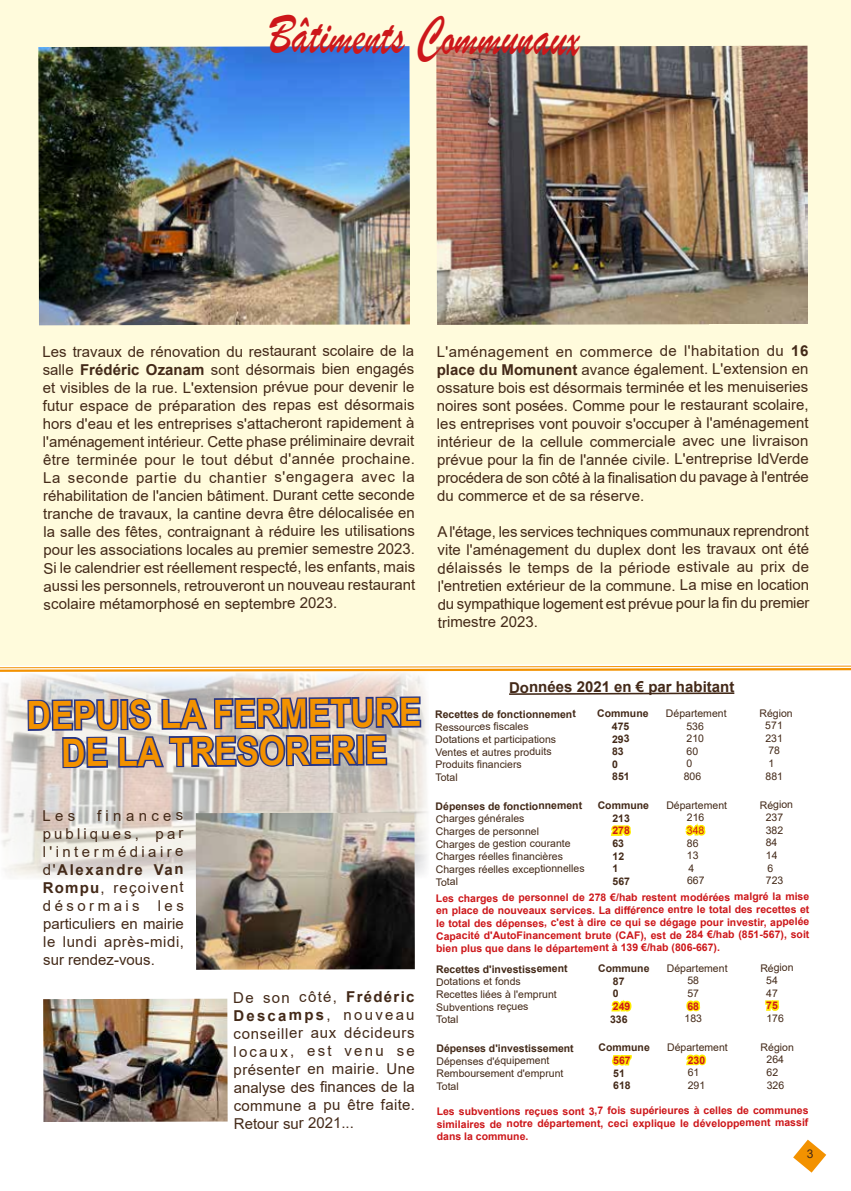
<style>
.page{position:relative;width:851px;height:1191px;background:#fff}
.page>*{position:absolute;margin:0;border:0;box-sizing:border-box;transform-origin:0 0}
.t1{font:57px "Brush Script";color:#cd171a;scale:.74 1}
.t2{font:700 39px/37.7px "Arial";color:#f39200;text-align:center;scale:.86 1}
.t3{font:15px/18px "Arial";letter-spacing:-.005em;color:#432918;text-align:justify}
.t4{font:700 15px "Arial";letter-spacing:-.005em;color:#432918}
.t5{font:12px "Arial";color:#432918}
.t6{font:10.5px "Arial";letter-spacing:-.005em;color:#432918}
.t7{font:700 10.5px/12.6px "Arial";letter-spacing:-.005em;color:#cd171a;text-align:justify}
.t8{font:700 10.5px "Arial";letter-spacing:-.005em;color:#432918}
.t9{font:10.5px "Arial";color:#cd171a}
.s1{font-weight:700}
</style>
<div class="page">
<div style="left:0;top:0;width:850px;height:665px;background:#fffbdc"></div>
<svg style="left:0;top:665px;width:850px;height:508px"></svg>
<img style="left:196px;top:812px;width:219px;height:157px">
<img style="left:436px;top:46px;width:372px;height:279px">
<img style="left:38px;top:46px;width:372px;height:279px">
<h1 class="t1" style="left:268px;top:1px;width:421px">Bâtiments Communaux</h1>
<p class="t3" style="left:43px;top:342px;width:374px">Les travaux de rénovation du restaurant scolaire de la salle <span class="s1">Frédéric Ozanam</span> sont désormais bien engagés et visibles de la rue. L'extension prévue pour devenir le futur espace de préparation des repas est désormais hors d'eau et les entreprises s'attacheront rapidement à l'aménagement intérieur. Cette phase préliminaire devrait être terminée pour le tout début d'année prochaine.<br>La seconde partie du chantier s'engagera avec la réhabilitation de l'ancien bâtiment. Durant cette seconde tranche de travaux, la cantine devra être délocalisée en la salle des fêtes, contraignant à réduire les utilisations pour les associations locales au premier semestre 2023.<br>Si le calendrier est réellement respecté, les enfants, mais aussi les personnels, retrouveront un nouveau restaurant scolaire métamorphosé en septembre 2023.</p>
<p class="t3" style="left:436px;top:342px;width:373px">L'aménagement en commerce de l'habitation du <span class="s1">16 place du Momunent</span> avance également. L'extension en ossature bois est désormais terminée et les menuiseries noires sont posées. Comme pour le restaurant scolaire, les entreprises vont pouvoir s'occuper à l'aménagement intérieur de la cellule commerciale avec une livraison prévue pour la fin de l'année civile. L'entreprise IdVerde procédera de son côté à la finalisation du pavage à l'entrée du commerce et de sa réserve.</p>
<p class="t3" style="left:437px;top:522px;width:373px">A l'étage, les services techniques communaux reprendront vite l'aménagement du duplex dont les travaux ont été délaissés le temps de la période estivale au prix de l'entretien extérieur de la commune. La mise en location du sympathique logement est prévue pour la fin du premier trimestre 2023.</p>
<h2 class="t2" style="left:26px;top:699px;width:460px;rotate:-1deg">DEPUIS LA FERMETURE<br>DE LA TRESORERIE</h2>
<p class="t3" style="left:43px;top:806px;width:143px;text-indent:54px">finances publiques, par l'intermédiaire d'<span class="s1">Alexandre Van Rompu</span>, reçoivent désormais les particuliers en mairie le lundi après-midi, sur rendez-vous.</p>
<p class="t3" style="left:43px;top:806px;width:34px">Les</p>
<p class="t3" style="left:233px;top:988px;width:183px">De son côté, <span class="s1">Frédéric Descamps</span>, nouveau conseiller aux décideurs locaux, est venu se présenter en mairie. Une analyse des finances de la commune a pu être faite.<br>Retour sur 2021...</p>
<p class="t4" style="left:509px;top:676px;width:227px">Données 2021 en € par habitant</p>
<p class="t8" style="left:435px;top:706px;width:142px">Recettes de fonctionnement</p>
<p class="t8" style="left:597px;top:706px;width:53px">Commune</p>
<p class="t6" style="left:665px;top:706px;width:62px">Département</p>
<p class="t6" style="left:759px;top:705px;width:35px">Région</p>
<p class="t6" style="left:435px;top:719px;width:95px">Ressources fiscales</p>
<p class="t8" style="left:612px;top:719px;width:19px">475</p>
<p class="t6" style="left:686px;top:718px;width:19px">536</p>
<p class="t6" style="left:765px;top:718px;width:19px">571</p>
<p class="t6" style="left:435px;top:732px;width:122px">Dotations et participations</p>
<p class="t8" style="left:612px;top:731px;width:19px">293</p>
<p class="t6" style="left:686px;top:731px;width:19px">210</p>
<p class="t6" style="left:765px;top:731px;width:19px">231</p>
<p class="t6" style="left:435px;top:744px;width:118px">Ventes et autres produits</p>
<p class="t8" style="left:612px;top:744px;width:13px">83</p>
<p class="t6" style="left:686px;top:744px;width:13px">60</p>
<p class="t6" style="left:768px;top:743px;width:13px">78</p>
<p class="t6" style="left:435px;top:757px;width:88px">Produits financiers</p>
<p class="t8" style="left:612px;top:756px;width:7px">0</p>
<p class="t6" style="left:686px;top:756px;width:7px">0</p>
<p class="t6" style="left:768px;top:756px;width:7px">1</p>
<p class="t6" style="left:435px;top:770px;width:24px">Total</p>
<p class="t8" style="left:612px;top:769px;width:19px">851</p>
<p class="t6" style="left:683px;top:769px;width:19px">806</p>
<p class="t6" style="left:765px;top:768px;width:19px">881</p>
<p class="t8" style="left:435px;top:798px;width:148px">Dépenses de fonctionnement</p>
<p class="t8" style="left:597px;top:798px;width:53px">Commune</p>
<p class="t6" style="left:666px;top:798px;width:62px">Département</p>
<p class="t6" style="left:759px;top:797px;width:35px">Région</p>
<p class="t6" style="left:435px;top:811px;width:90px">Charges générales</p>
<p class="t8" style="left:612px;top:810px;width:19px">213</p>
<p class="t6" style="left:686px;top:810px;width:19px">216</p>
<p class="t6" style="left:765px;top:810px;width:19px">237</p>
<p class="t6" style="left:435px;top:824px;width:105px">Charges de personnel</p>
<p class="t7" style="left:612px;top:824px;width:19px">278</p>
<p class="t9" style="left:686px;top:823px;width:19px">348</p>
<p class="t6" style="left:765px;top:822px;width:19px">382</p>
<p class="t6" style="left:435px;top:836px;width:136px">Charges de gestion courante</p>
<p class="t8" style="left:612px;top:836px;width:13px">63</p>
<p class="t6" style="left:686px;top:835px;width:13px">86</p>
<p class="t6" style="left:765px;top:835px;width:13px">84</p>
<p class="t6" style="left:435px;top:849px;width:129px">Charges réelles financières</p>
<p class="t8" style="left:612px;top:848px;width:13px">12</p>
<p class="t6" style="left:687px;top:848px;width:13px">13</p>
<p class="t6" style="left:765px;top:848px;width:13px">14</p>
<p class="t6" style="left:436px;top:861px;width:150px">Charges réelles exceptionnelles</p>
<p class="t8" style="left:612px;top:861px;width:7px">1</p>
<p class="t6" style="left:688px;top:861px;width:7px">4</p>
<p class="t6" style="left:767px;top:860px;width:7px">6</p>
<p class="t6" style="left:436px;top:874px;width:24px">Total</p>
<p class="t8" style="left:612px;top:873px;width:19px">567</p>
<p class="t6" style="left:687px;top:873px;width:19px">667</p>
<p class="t6" style="left:765px;top:873px;width:19px">723</p>
<p class="t7" style="left:436px;top:891px;width:375px">Les charges de personnel de 278 €/hab restent modérées malgré la mise en place de nouveaux services. La différence entre le total des recettes et le total des dépenses, c'est à dire ce qui se dégage pour investir, appelée Capacité d'AutoFinancement brute (CAF), est de 284 €/hab (851-567), soit bien plus que dans le département à 139 €/hab (806-667).</p>
<p class="t8" style="left:436px;top:961px;width:133px">Recettes d'investissement</p>
<p class="t8" style="left:598px;top:961px;width:53px">Commune</p>
<p class="t6" style="left:666px;top:961px;width:62px">Département</p>
<p class="t6" style="left:760px;top:960px;width:35px">Région</p>
<p class="t6" style="left:436px;top:974px;width:86px">Dotations et fonds</p>
<p class="t8" style="left:612px;top:973px;width:13px">87</p>
<p class="t6" style="left:687px;top:973px;width:13px">58</p>
<p class="t6" style="left:766px;top:973px;width:13px">54</p>
<p class="t6" style="left:436px;top:987px;width:122px">Recettes liées à l'emprunt</p>
<p class="t8" style="left:613px;top:986px;width:7px">0</p>
<p class="t6" style="left:687px;top:986px;width:13px">57</p>
<p class="t6" style="left:766px;top:985px;width:13px">47</p>
<p class="t6" style="left:436px;top:999px;width:94px">Subventions reçues</p>
<p class="t7" style="left:613px;top:1000px;width:19px">249</p>
<p class="t7" style="left:687px;top:999px;width:13px">68</p>
<p class="t7" style="left:766px;top:999px;width:13px">75</p>
<p class="t6" style="left:436px;top:1012px;width:24px">Total</p>
<p class="t8" style="left:610px;top:1011px;width:19px">336</p>
<p class="t6" style="left:684px;top:1011px;width:19px">183</p>
<p class="t6" style="left:766px;top:1011px;width:19px">176</p>
<p class="t8" style="left:436px;top:1040px;width:139px">Dépenses d'investissement</p>
<p class="t8" style="left:598px;top:1040px;width:53px">Commune</p>
<p class="t6" style="left:667px;top:1040px;width:62px">Département</p>
<p class="t6" style="left:760px;top:1039px;width:35px">Région</p>
<p class="t6" style="left:436px;top:1053px;width:114px">Dépenses d'équipement</p>
<p class="t7" style="left:613px;top:1054px;width:19px">567</p>
<p class="t7" style="left:687px;top:1053px;width:19px">230</p>
<p class="t6" style="left:766px;top:1052px;width:19px">264</p>
<p class="t6" style="left:436px;top:1066px;width:128px">Remboursement d'emprunt</p>
<p class="t8" style="left:613px;top:1065px;width:13px">51</p>
<p class="t6" style="left:687px;top:1065px;width:13px">61</p>
<p class="t6" style="left:766px;top:1065px;width:13px">62</p>
<p class="t6" style="left:436px;top:1079px;width:24px">Total</p>
<p class="t8" style="left:613px;top:1078px;width:19px">618</p>
<p class="t6" style="left:687px;top:1078px;width:19px">291</p>
<p class="t6" style="left:766px;top:1077px;width:19px">326</p>
<p class="t7" style="left:436px;top:1104px;width:373px">Les subventions reçues sont 3,7 fois supérieures à celles de communes similaires de notre département, ceci explique le développement massif dans la commune.</p>
<p class="t5" style="left:806px;top:1145px;width:8px">3</p>
</div>
